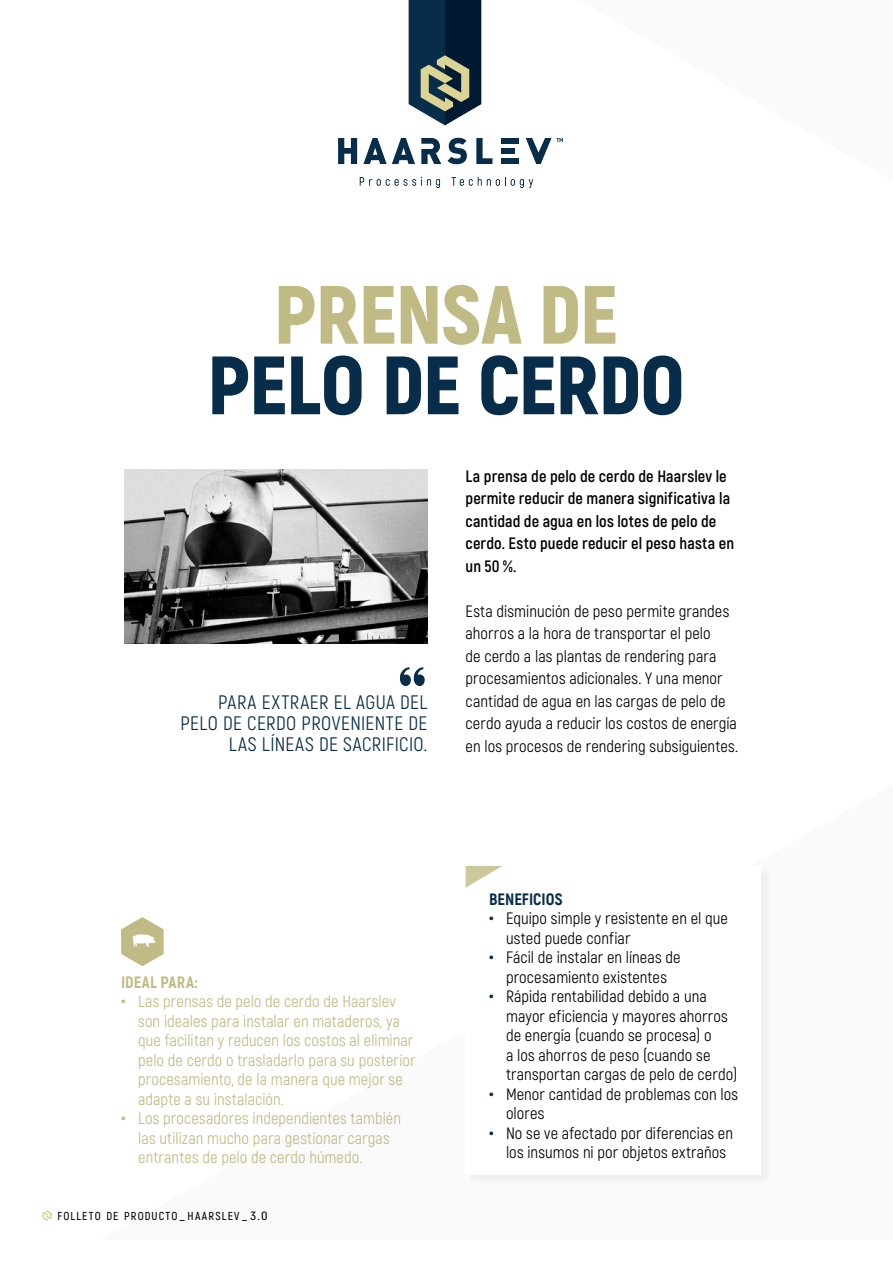
<style>
.page{position:relative;width:893px;height:1263px;background:#fff}
.page>*{position:absolute;margin:0;border:0;box-sizing:border-box;transform-origin:0 0}
.t1{font:900 82.5px "Akrobat";letter-spacing:-.015em;color:#082d4a}
.t2{font:900 82.5px "Akrobat";letter-spacing:-.015em;color:#c0ba84}
.t3{font:19.5px/21px "Akrobat";letter-spacing:.02em;color:#082d4a;text-align:right}
.t4{font:16.5px/19.5px "Akrobat";letter-spacing:.005em;color:#000}
.t5{font:16.5px/19.5px "Akrobat";letter-spacing:.005em;color:#c0ba84}
.t6{font:700 16.5px/22.5px "Akrobat";letter-spacing:.005em;color:#000}
.t7{font:800 16.5px "Akrobat";color:#082d4a}
.t8{font:800 16.5px "Akrobat";letter-spacing:.015em;color:#c0ba84}
.t9{font:600 11.55px "Akrobat";letter-spacing:.1em;color:#000}
.s1{font-weight:700;font-size:22.5px}
.s2{font-size:12px}
.s3{font-weight:700;font-size:22.5px;color:#082d4a}
</style>
<div class="page">
<svg style="left:43px;top:1210px;width:9px;height:11px"></svg>
<svg style="left:360px;top:177px;width:80px;height:11px"></svg>
<svg style="left:451px;top:177px;width:82px;height:11px"></svg>
<svg style="left:557px;top:138px;width:6px;height:4px"></svg>
<svg style="left:338px;top:138px;width:19px;height:26px"></svg>
<svg style="left:526px;top:138px;width:25px;height:26px"></svg>
<svg style="left:363px;top:138px;width:52px;height:26px"></svg>
<svg style="left:421px;top:138px;width:20px;height:26px"></svg>
<svg style="left:447px;top:138px;width:20px;height:26px"></svg>
<svg style="left:476px;top:138px;width:16px;height:26px"></svg>
<div style="left:501px;top:158px;width:17px;height:6px;background:#082d4a"></div>
<div style="left:501px;top:148px;width:13px;height:6px;background:#082d4a"></div>
<div style="left:501px;top:138px;width:17px;height:6px;background:#082d4a"></div>
<svg style="left:409px;top:0;width:72px;height:125px;background:#384f5b"></svg>
<svg style="left:400px;top:667px;width:25px;height:19px"></svg>
<div style="left:467px;top:867px;width:305px;height:318px;background:#f2f2f2"></div>
<div style="left:466px;top:866px;width:295px;height:308px;background:#fff"></div>
<svg style="left:466px;top:866px;width:36px;height:22px"></svg>
<img style="left:124px;top:470px;width:303px;height:173px">
<svg style="left:121px;top:917px;width:43px;height:49px"></svg>
<h1 class="t2" style="left:274px;top:261px;width:346px">PRENSA DE</h1>
<h1 class="t1" style="left:207px;top:332px;width:479px">PELO DE CERDO</h1>
<p class="t3" style="left:180px;top:692px;width:248px">PARA EXTRAER EL AGUA DEL<br>PELO DE CERDO PROVENIENTE DE<br>LAS LÍNEAS DE SACRIFICIO.</p>
<p class="t6" style="left:466px;top:464px;width:270px">La prensa de pelo de cerdo de Haarslev le permite reducir de manera significativa la cantidad de agua en los lotes de pelo de cerdo. Esto puede reducir el peso hasta en un 50 %.</p>
<p class="t4" style="left:466px;top:600px;width:274px;line-height:22.5px">Esta disminución de peso permite grandes ahorros a la hora de transportar el pelo<br>de cerdo a las plantas de rendering para procesamientos adicionales. Y una menor cantidad de agua en las cargas de pelo de cerdo ayuda a reducir los costos de energía en los procesos de rendering subsiguientes.</p>
<p class="t8" style="left:121px;top:971px;width:78px">IDEAL PARA:</p>
<p class="t5" style="left:138px;top:992px;width:279px;text-indent:-17px"><span class="s1">•</span> Las prensas de pelo de cerdo de Haarslev son ideales para instalar en mataderos, ya que facilitan y reducen los costos al eliminar pelo de cerdo o trasladarlo para su posterior procesamiento, de la manera que mejor se adapte a su instalación.</p>
<p class="t5" style="left:138px;top:1109px;width:264px;text-indent:-17px"><span class="s1">•</span> Los procesadores independientes también las utilizan mucho para gestionar cargas entrantes de pelo de cerdo húmedo.</p>
<p class="t9" style="left:57px;top:1209px;width:212px">FOLLETO DE PRODUCTO<span class="s2">_</span>HAARSLEV<span class="s2">_ 3.0</span></p>
<p class="t7" style="left:489px;top:889px;width:75px">BENEFICIOS</p>
<p class="t4" style="left:506px;top:909px;width:223px;text-indent:-17px"><span class="s3">•</span> Equipo simple y resistente en el que usted puede confiar</p>
<p class="t4" style="left:489px;top:948px;width:193px;text-align:center"><span class="s3">•</span> Fácil de instalar en líneas de procesamiento existentes</p>
<p class="t4" style="left:506px;top:987px;width:233px;text-indent:-17px"><span class="s3">•</span> Rápida rentabilidad debido a una mayor eficiencia y mayores ahorros de energía (cuando se procesa) o<br>a los ahorros de peso (cuando se transportan cargas de pelo de cerdo)</p>
<p class="t4" style="left:506px;top:1084px;width:234px;text-indent:-17px"><span class="s3">•</span> Menor cantidad de problemas con los olores</p>
<p class="t4" style="left:506px;top:1123px;width:228px;text-indent:-17px"><span class="s3">•</span> No se ve afectado por diferencias en los insumos ni por objetos extraños</p>
</div>
